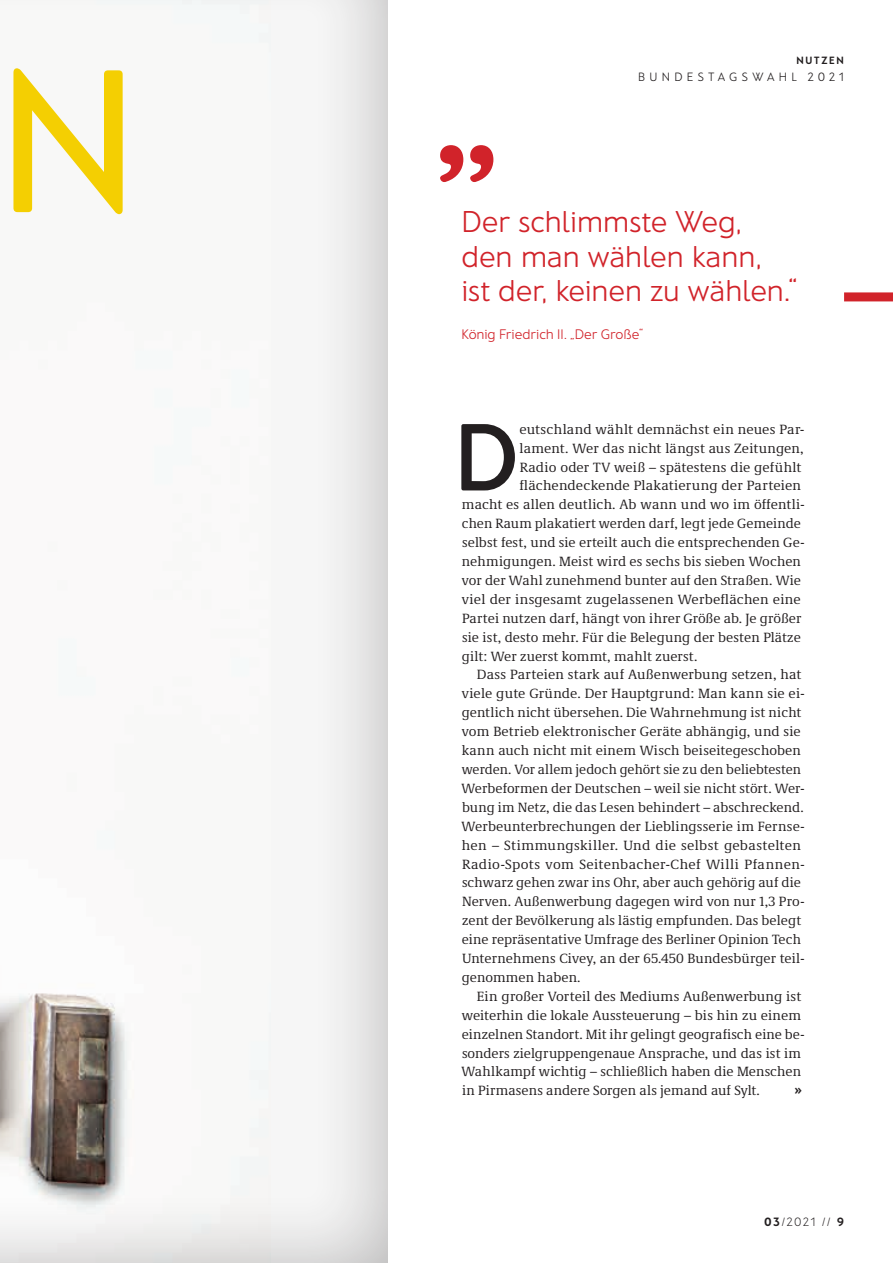
<style>
.page{position:relative;width:893px;height:1263px;background:#fff}
.page>*{position:absolute;margin:0;border:0;box-sizing:border-box;transform-origin:0 0}
.t1{font:500 202.5px "Franz Sans";color:#f4cf02}
.t2{font:600 94.8px "Franz Sans";color:#231f20}
.t3{font:300 30px/34.5px "Franz Sans";letter-spacing:-.02em;color:#d1232a}
.t4{font:13.8px "Demos Next Pro";letter-spacing:.01em;color:#231f20}
.t5{font:13.8px "Demos Next Pro";letter-spacing:.03em;color:#231f20}
.t6{font:300 13.8px "Franz Sans";letter-spacing:-.01em;color:#d1232a}
.t7{font:300 12px "Franz Sans";letter-spacing:.36em;color:#231f20}
.t8{font:200 12px "Franz Sans";color:#231f20}
.t9{font:700 12px "Franz Sans";color:#231f20}
.t10{font:700 10.5px "Franz Sans";letter-spacing:.175em;color:#231f20}
.s1{font-weight:700}
</style>
<div class="page">
<div style="left:0;top:0;width:388px;height:1263px;background:#231f20;opacity:.32"></div>
<svg style="left:440px;top:145px;width:53px;height:37px"></svg>
<div style="left:844px;top:292px;width:49px;height:9px;background:#d1232a"></div>
<h1 class="t1" style="left:-2px;top:29px;width:142px">N</h1>
<p class="t10" style="left:796px;top:55px;width:49px">NUTZEN</p>
<p class="t7" style="left:638px;top:70px;width:207px">BUNDESTAGSWAHL 2021</p>
<h3 class="t3" style="left:461px;top:204px;width:338px">Der schlimmste Weg, den man wählen kann, ist der, keinen zu wählen.“</h3>
<p class="t6" style="left:461px;top:326px;width:183px">König Friedrich II. „Der Große“</p>
<h2 class="t2" style="left:455px;top:405px;width:66px">D</h2>
<p class="t4" style="left:519px;top:420px;width:286px">eutschland wählt demnächst ein neues Par-</p>
<p class="t4" style="left:520px;top:439px;width:286px">lament. Wer das nicht längst aus Zeitungen,</p>
<p class="t4" style="left:520px;top:458px;width:283px">Radio oder TV weiß – spätestens die gefühlt</p>
<p class="t4" style="left:520px;top:477px;width:283px">flächendeckende Plakatierung der Parteien</p>
<p class="t4" style="left:462px;top:495px;width:344px">macht es allen deutlich. Ab wann und wo im öffentli-</p>
<p class="t4" style="left:462px;top:514px;width:341px">chen Raum plakatiert werden darf, legt jede Gemeinde</p>
<p class="t4" style="left:462px;top:533px;width:344px">selbst fest, und sie erteilt auch die entsprechenden Ge-</p>
<p class="t4" style="left:462px;top:552px;width:341px">nehmigungen. Meist wird es sechs bis sieben Wochen</p>
<p class="t4" style="left:462px;top:571px;width:340px">vor der Wahl zunehmend bunter auf den Straßen. Wie</p>
<p class="t4" style="left:462px;top:590px;width:340px">viel der insgesamt zugelassenen Werbeflächen eine</p>
<p class="t4" style="left:462px;top:609px;width:341px">Partei nutzen darf, hängt von ihrer Größe ab. Je größer</p>
<p class="t4" style="left:462px;top:628px;width:340px">sie ist, desto mehr. Für die Belegung der besten Plätze</p>
<p class="t4" style="left:462px;top:647px;width:237px">gilt: Wer zuerst kommt, mahlt zuerst.</p>
<p class="t4" style="left:477px;top:666px;width:326px">Dass Parteien stark auf Außenwerbung setzen, hat</p>
<p class="t4" style="left:462px;top:684px;width:344px">viele gute Gründe. Der Hauptgrund: Man kann sie ei-</p>
<p class="t4" style="left:462px;top:703px;width:341px">gentlich nicht übersehen. Die Wahrnehmung ist nicht</p>
<p class="t4" style="left:462px;top:722px;width:340px">vom Betrieb elektronischer Geräte abhängig, und sie</p>
<p class="t4" style="left:462px;top:741px;width:341px">kann auch nicht mit einem Wisch beiseitegeschoben</p>
<p class="t4" style="left:462px;top:760px;width:341px">werden. Vor allem jedoch gehört sie zu den beliebtesten</p>
<p class="t4" style="left:462px;top:779px;width:344px">Werbeformen der Deutschen – weil sie nicht stört. Wer-</p>
<p class="t4" style="left:462px;top:798px;width:343px">bung im Netz, die das Lesen behindert – abschreckend.</p>
<p class="t4" style="left:462px;top:817px;width:344px">Werbeunterbrechungen der Lieblingsserie im Fernse-</p>
<p class="t4" style="left:462px;top:836px;width:341px">hen – Stimmungskiller. Und die selbst gebastelten</p>
<p class="t5" style="left:462px;top:855px;width:344px">Radio-Spots vom Seitenbacher-Chef Willi Pfannen-</p>
<p class="t4" style="left:462px;top:873px;width:340px">schwarz gehen zwar ins Ohr, aber auch gehörig auf die</p>
<p class="t4" style="left:462px;top:892px;width:344px">Nerven. Außenwerbung dagegen wird von nur 1,3 Pro-</p>
<p class="t4" style="left:462px;top:911px;width:341px">zent der Bevölkerung als lästig empfunden. Das belegt</p>
<p class="t4" style="left:462px;top:930px;width:341px">eine repräsentative Umfrage des Berliner Opinion Tech</p>
<p class="t4" style="left:462px;top:949px;width:344px">Unternehmens Civey, an der 65.450 Bundesbürger teil-</p>
<p class="t4" style="left:462px;top:968px;width:120px">genommen haben.</p>
<p class="t4" style="left:477px;top:987px;width:326px">Ein großer Vorteil des Mediums Außenwerbung ist</p>
<p class="t4" style="left:462px;top:1006px;width:341px">weiterhin die lokale Aussteuerung – bis hin zu einem</p>
<p class="t4" style="left:462px;top:1025px;width:344px">einzelnen Standort. Mit ihr gelingt geografisch eine be-</p>
<p class="t4" style="left:462px;top:1044px;width:341px">sonders zielgruppengenaue Ansprache, und das ist im</p>
<p class="t4" style="left:462px;top:1062px;width:341px">Wahlkampf wichtig – schließlich haben die Menschen</p>
<p class="t4" style="left:462px;top:1081px;width:299px">in Pirmasens andere Sorgen als jemand auf Sylt.</p>
<p class="t9" style="left:794px;top:1084px;width:10px">»</p>
<p class="t8" style="left:764px;top:1215px;width:81px"><span class="s1">03</span>/2021 // <span class="s1">9</span></p>
</div>
